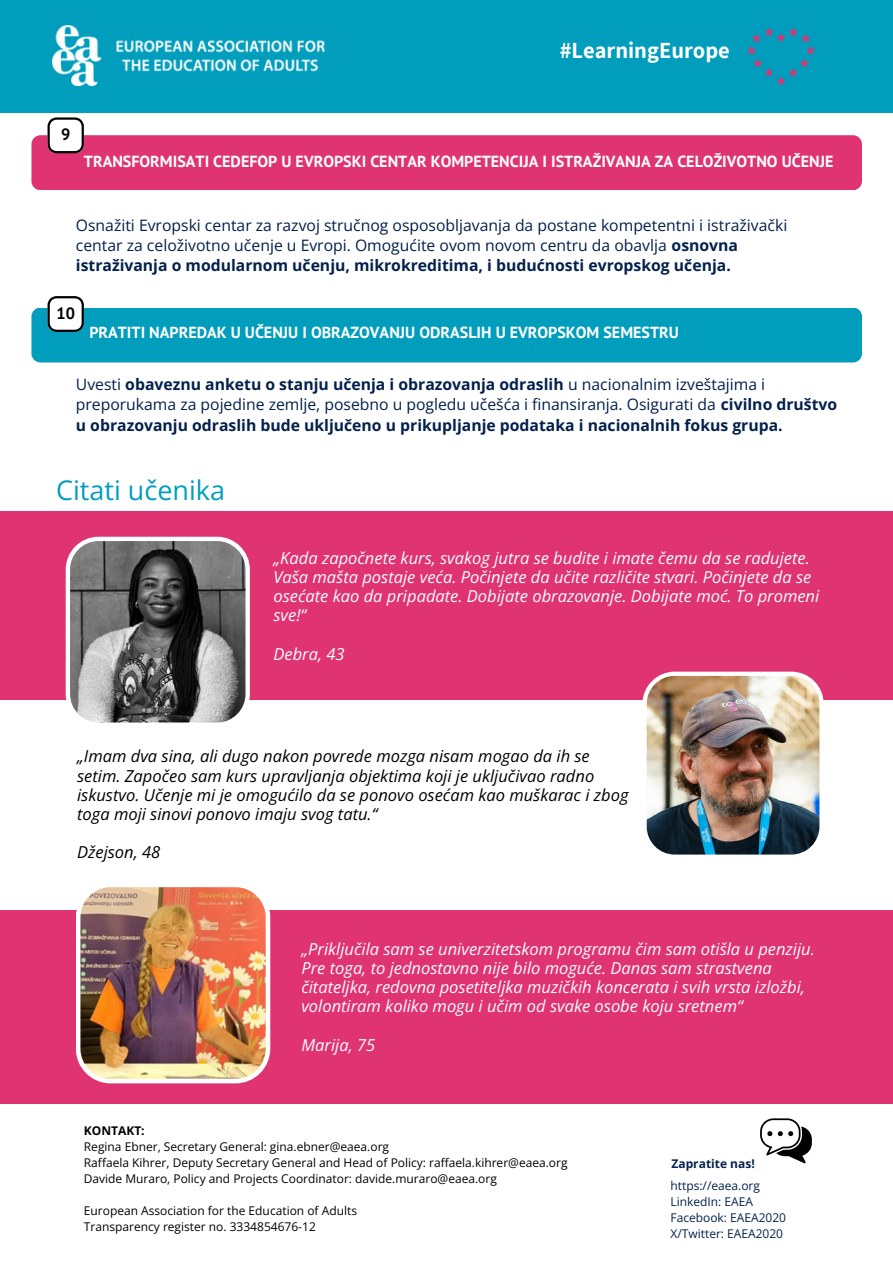
<style>
.page{position:relative;width:893px;height:1264px;background:#fff}
.page>*{position:absolute;margin:0;border:0;box-sizing:border-box;transform-origin:0 0}
.t1{font:27px "Open Sans";color:#009dbc}
.t2{font:700 22.5px "Assistant";color:#fff}
.t3{font:italic 16.5px/19.2px "Open Sans";color:#fff}
.t4{font:italic 16.5px/19.2px "Open Sans";color:#000}
.t5{font:700 16.35px "PT Sans";color:#000}
.t6{font:700 16.05px "PT Sans";color:#fff}
.t7{font:700 15.75px/20.2px "Open Sans";color:#03214c}
.t8{font:15.75px/20.2px "Open Sans";color:#03214c}
.t9{font:12px/16px "Open Sans";color:#000}
.t10{font:12px "Open Sans";color:#03214c}
.t11{font:700 12px "Open Sans";color:#03214c}
.t12{font:700 12px "Open Sans";color:#000}
.s1{font-weight:700}
.s2{font-weight:400}
</style>
<div class="page">
<div style="left:0;top:511px;width:892px;height:189px;background:#df3372"></div>
<div style="left:0;top:910px;width:892px;height:194px;background:#df3372"></div>
<div style="left:0;top:0;width:892px;height:113px;background:#009dbc"></div>
<img style="left:76px;top:887px;width:194px;height:196px">
<img style="left:642px;top:671px;width:181px;height:184px">
<svg style="left:66px;top:536px;width:184px;height:187px;background:#757273"></svg>
<div style="left:31px;top:307px;width:830px;height:55px;background:#009dbc;border-radius:9px"></div>
<div style="left:31px;top:135px;width:830px;height:55px;background:#df3372;border-radius:9px"></div>
<svg style="left:47px;top:117px;width:37px;height:36px"></svg>
<svg style="left:47px;top:296px;width:37px;height:36px"></svg>
<svg style="left:760px;top:1118px;width:51px;height:45px"></svg>
<img style="left:52px;top:26px;width:273px;height:60px">
<svg style="left:746px;top:27px;width:69px;height:58px"></svg>
<p class="t2" style="left:559px;top:35px;width:171px">#LearningEurope</p>
<h4 class="t5" style="left:61px;top:123px;width:11px">9</h4>
<p class="t6" style="left:84px;top:151px;width:751px">TRANSFORMISATI CEDEFOP U EVROPSKI CENTAR KOMPETENCIJA I ISTRAŽIVANJA ZA CELOŽIVOTNO UČENJE</p>
<p class="t8" style="left:76px;top:215px;width:713px">Osnažiti Evropski centar za razvoj stručnog osposobljavanja da postane kompetentni i istraživački centar za celoživotno učenje u Evropi. Omogućite ovom novom centru da obavlja <span class="s1">osnovna istraživanja o modularnom učenju, mikrokreditima, i budućnosti evropskog učenja.</span></p>
<h4 class="t5" style="left:56px;top:302px;width:20px">10</h4>
<h4 class="t6" style="left:89px;top:322px;width:591px">PRATITI NAPREDAK U UČENJU I OBRAZOVANJU ODRASLIH U EVROPSKOM SEMESTRU</h4>
<h4 class="t7" style="left:76px;top:374px;width:763px"><span class="s2">Uvesti</span> obaveznu anketu o stanju učenja i obrazovanja odraslih <span class="s2">u nacionalnim izveštajima i preporukama za pojedine zemlje, posebno u pogledu učešća i finansiranja. Osigurati da</span> civilno društvo u obrazovanju odraslih bude uključeno u prikupljanje podataka i nacionalnih fokus grupa.</h4>
<h1 class="t1" style="left:56px;top:471px;width:170px">Citati učenika</h1>
<p class="t3" style="left:273px;top:548px;width:547px">„Kada započnete kurs, svakog jutra se budite i imate čemu da se radujete.<br>Vaša mašta postaje veća. Počinjete da učite različite stvari. Počinjete da se osećate kao da pripadate. Dobijate obrazovanje. Dobijate moć. To promeni sve!“</p>
<h3 class="t3" style="left:273px;top:643px;width:73px">Debra, 43</h3>
<p class="t4" style="left:77px;top:746px;width:553px">„Imam dva sina, ali dugo nakon povrede mozga nisam mogao da ih se setim. Započeo sam kurs upravljanja objektima koji je uključivao radno iskustvo. Učenje mi je omogućilo da se ponovo osećam kao muškarac i zbog toga moji sinovi ponovo imaju svog tatu.“</p>
<h2 class="t4" style="left:77px;top:842px;width:85px">Džejson, 48</h2>
<p class="t3" style="left:301px;top:938px;width:515px">„Priključila sam se univerzitetskom programu čim sam otišla u penziju.<br>Pre toga, to jednostavno nije bilo moguće. Danas sam strastvena čitateljka, redovna posetiteljka muzičkih koncerata i svih vrsta izložbi, volontiram koliko mogu i učim od svake osobe koju sretnem“</p>
<p class="t3" style="left:301px;top:1034px;width:75px">Marija, 75</p>
<p class="t12" style="left:84px;top:1121px;width:62px">KONTAKT:</p>
<p class="t9" style="left:84px;top:1137px;width:485px">Regina Ebner, Secretary General: gina.ebner@eaea.org<br>Raffaela Kihrer, Deputy Secretary General and Head of Policy: raffaela.kihrer@eaea.org<br>Davide Muraro, Policy and Projects Coordinator: davide.muraro@eaea.org</p>
<p class="t9" style="left:84px;top:1201px;width:275px">European Association for the Education of Adults<br>Transparency register no. 3334854676-12</p>
<p class="t11" style="left:671px;top:1154px;width:85px">Zapratite nas!</p>
<h4 class="t10" style="left:670px;top:1176px;width:91px">https://eaea.org</h4>
<h4 class="t10" style="left:670px;top:1192px;width:84px">LinkedIn: EAEA</h4>
<h5 class="t10" style="left:670px;top:1208px;width:117px">Facebook: EAEA2020</h5>
<p class="t10" style="left:670px;top:1224px;width:114px">X/Twitter: EAEA2020</p>
</div>
